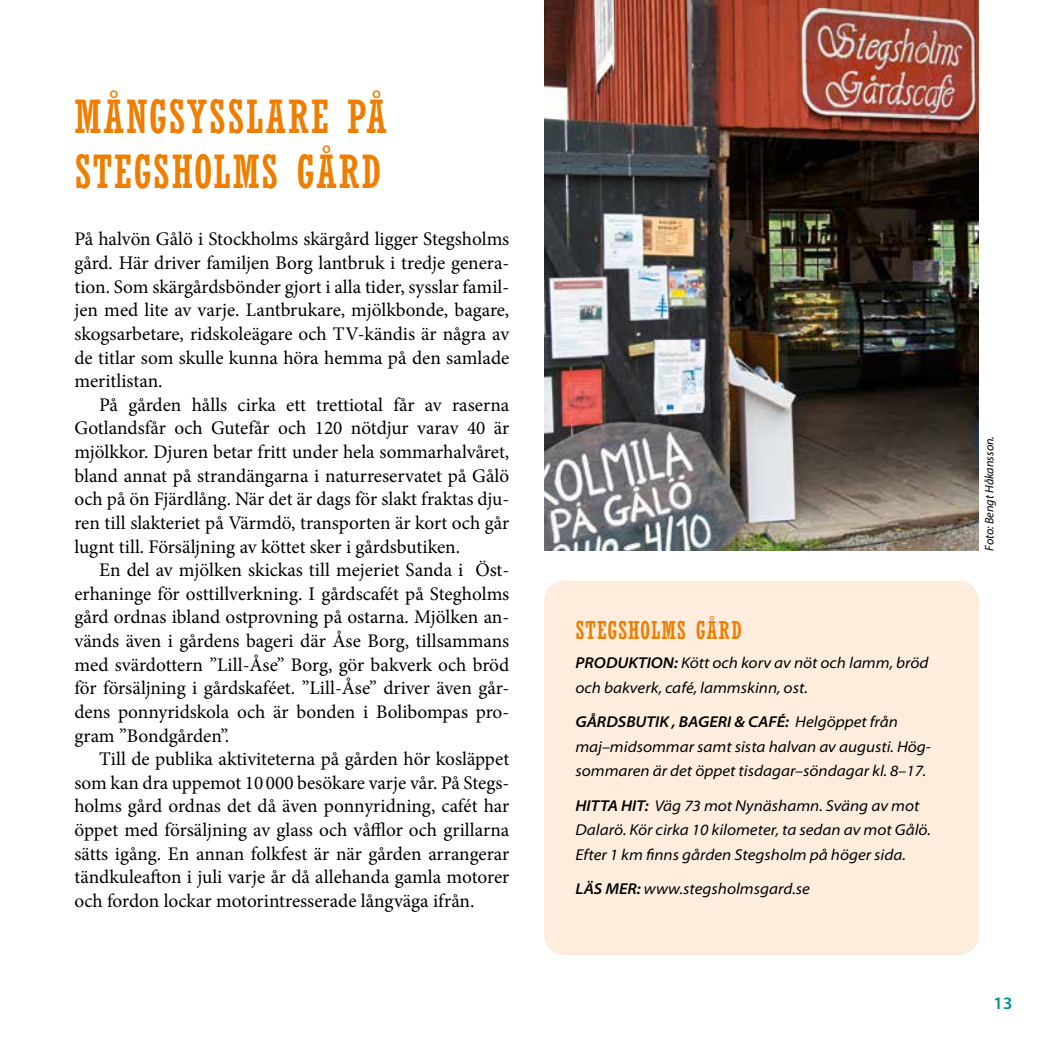
<style>
.page{position:relative;width:1042px;height:1042px;background:#fff}
.page>*{position:absolute;margin:0;border:0;box-sizing:border-box;transform-origin:0 0}
.t1{font:condensed 45.5px/54.6px "Rockwell";letter-spacing:.03em;color:#ef7d00}
.t2{font:condensed 24.5px "Rockwell";letter-spacing:.03em;color:#ef7d00}
.t3{font:19.25px/23.6px "Minion Pro";color:#000;text-align:justify}
.t4{font:600 17.5px "Myriad Pro";color:#008e90}
.t5{font:italic semi-expanded 15.75px/24.5px "Myriad Pro";color:#000}
.t6{font:italic 12.25px "Myriad Pro";color:#000}
.s1{font-weight:600}
</style>
<div class="page">
<div style="left:544px;top:580px;width:435px;height:375px;background:#feeddd;border-radius:21px"></div>
<img style="left:544px;top:0;width:435px;height:551px">
<h1 class="t1" style="left:74px;top:90px;width:314px">MÅNGSYSSLARE PÅ<br>STEGSHOLMS GÅRD</h1>
<p class="t3" style="left:74px;top:227px;width:436px">På halvön Gålö i Stockholms skärgård ligger Stegsholms gård. Här driver familjen Borg lantbruk i tredje genera&shy;tion. Som skärgårdsbönder gjort i alla tider, sysslar famil&shy;jen med lite av varje. Lantbrukare, mjölkbonde, bagare, skogsarbetare, ridskoleägare och TV-kändis är några av de titlar som skulle kunna höra hemma på den samlade meritlistan.</p>
<p class="t3" style="left:74px;top:393px;width:436px;text-indent:25px">På gården hålls cirka ett trettiotal får av raserna Gotlandsfår och Gutefår och 120 nötdjur varav 40 är mjölkkor. Djuren betar fritt under hela sommarhalvåret, bland annat på strandängarna i naturreservatet på Gålö och på ön Fjärdlång. När det är dags för slakt fraktas dju&shy;ren till slakteriet på Värmdö, transporten är kort och går lugnt till. Försäljning av köttet sker i gårdsbutiken.</p>
<p class="t3" style="left:74px;top:558px;width:436px;text-indent:25px">En del av mjölken skickas till mejeriet Sanda i Öst&shy;erhaninge för osttillverkning. I gårdscafét på Stegholms gård ordnas ibland ostprovning på ostarna. Mjölken an&shy;vänds även i gårdens bageri där Åse Borg, tillsammans med svärdottern ”Lill-Åse” Borg, gör bakverk och bröd för försäljning i gårdskaféet. ”Lill-Åse” driver även går&shy;dens ponnyridskola och är bonden i Bolibompas pro&shy;gram ”Bondgården”.</p>
<p class="t3" style="left:74px;top:747px;width:436px;text-indent:25px">Till de publika aktiviteterna på gården hör kosläppet som kan dra uppemot 10 000 besökare varje vår. På Stegs&shy;holms gård ordnas det då även ponnyridning, cafét har öppet med försäljning av glass och våfflor och grillarna sätts igång. En annan folkfest är när gården arrangerar tändkuleafton i juli varje år då allehanda gamla motorer och fordon lockar motorintresserade långväga ifrån.</p>
<p class="t2" style="left:575px;top:616px;width:168px">STEGSHOLMS GÅRD</p>
<p class="t5" style="left:575px;top:651px;width:355px"><span class="s1">PRODUKTION:</span> Kött och korv av nöt och lamm, bröd och bakverk, café, lammskinn, ost.</p>
<p class="t5" style="left:575px;top:710px;width:357px"><span class="s1">GÅRDSBUTIK , BAGERI &amp; CAFÉ:</span> Helgöppet från maj–midsommar samt sista halvan av augusti. Hög&shy;sommaren är det öppet tisdagar–söndagar kl. 8–17.</p>
<p class="t5" style="left:575px;top:793px;width:357px"><span class="s1">HITTA HIT:</span> Väg 73 mot Nynäshamn. Sväng av mot<br>Dalarö. Kör cirka 10 kilometer, ta sedan av mot Gålö.<br>Efter 1 km finns gården Stegsholm på höger sida.</p>
<p class="t5" style="left:575px;top:877px;width:236px"><span class="s1">LÄS MER:</span> www.stegsholmsgard.se</p>
<p class="t6" style="left:982px;top:551px;width:116px;rotate:-90deg">Foto: Bengt Håkansson.</p>
<p class="t4" style="left:993px;top:992px;width:20px">13</p>
</div>
